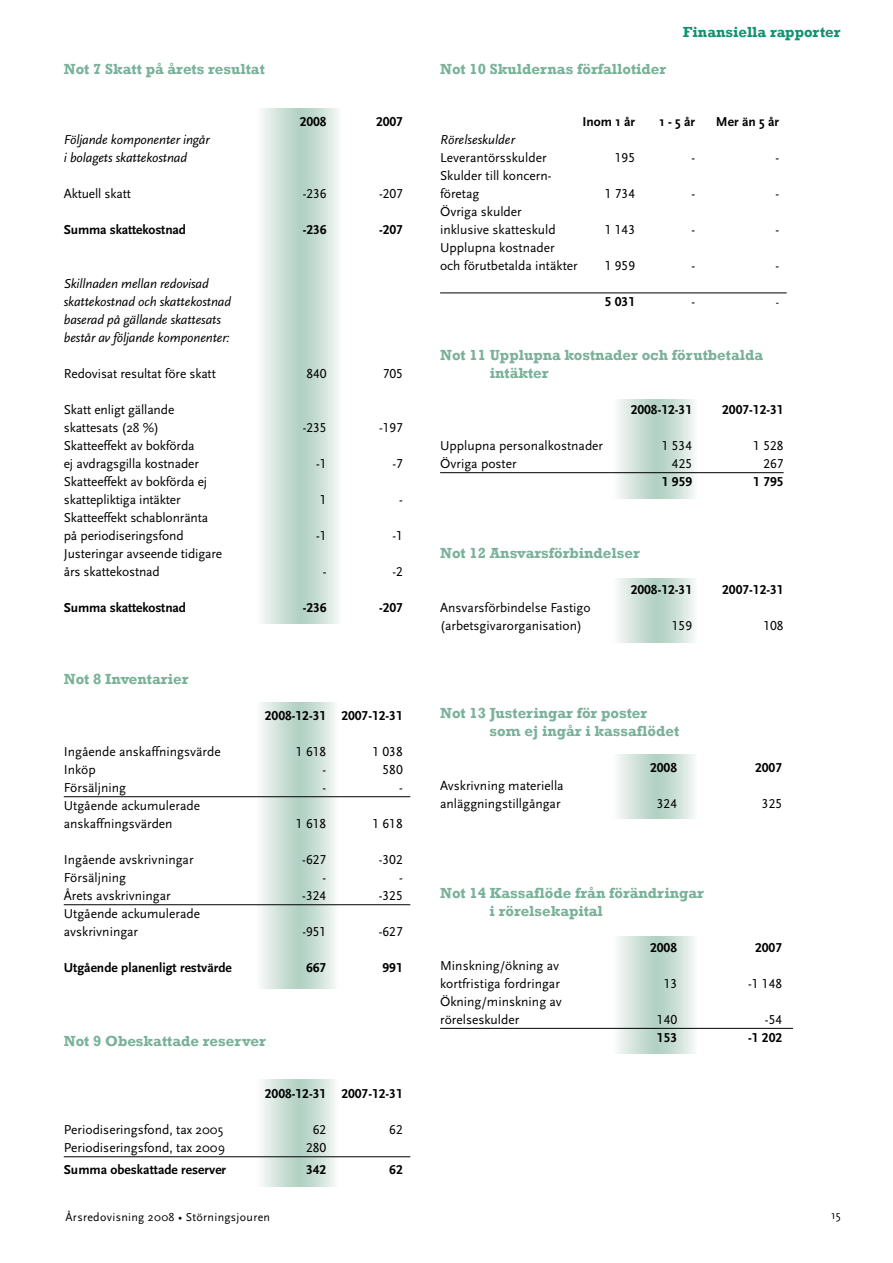
<style>
.page{position:relative;width:893px;height:1263px;background:#fff}
.page>*{position:absolute;margin:0;border:0;box-sizing:border-box;transform-origin:0 0}
.t1{font:700 15px/18px "Rockwell";color:#7ab199}
.t2{font:700 15px "Rockwell";color:#0f9471}
.t3{font:13.5px/18px "Scala Sans";color:#000}
.t4{font:italic 13.5px/18px "Scala Sans";letter-spacing:-.01em;color:#000}
.t5{font:700 13.5px "Scala Sans Figures";color:#000}
.t6{font:13.5px "Scala Sans Caps";color:#000}
.t7{font:700 13.5px "Scala Sans";color:#000}
.t8{font:12px "Scala Sans";letter-spacing:.025em;color:#000}
</style>
<div class="page">
<svg style="left:258px;top:1079px;width:80px;height:107px;background:#d2e3db"></svg>
<svg style="left:257px;top:703px;width:81px;height:285px;background:#d2e3db"></svg>
<svg style="left:262px;top:108px;width:76px;height:516px;background:#cee1d8"></svg>
<hr style="left:64px;top:796px;width:346px;height:1px;background:#000">
<hr style="left:64px;top:904px;width:346px;height:1px;background:#000">
<hr style="left:64px;top:1156px;width:346px;height:1px;background:#000">
<svg style="left:618px;top:754px;width:76px;height:65px;background:#cee1d9"></svg>
<svg style="left:614px;top:937px;width:83px;height:116px;background:#d2e3db"></svg>
<svg style="left:614px;top:400px;width:83px;height:99px;background:#d2e3db"></svg>
<svg style="left:618px;top:578px;width:76px;height:64px;background:#cee1d9"></svg>
<hr style="left:440px;top:292px;width:347px;height:1px;background:#000">
<hr style="left:440px;top:472px;width:344px;height:1px;background:#000">
<hr style="left:440px;top:1028px;width:353px;height:1px;background:#000">
<p class="t1" style="left:64px;top:60px;width:203px">Not 7 Skatt på årets resultat</p>
<p class="t5" style="left:300px;top:116px;width:28px">2008</p>
<p class="t5" style="left:376px;top:116px;width:28px">2007</p>
<p class="t4" style="left:64px;top:131px;width:147px">Följande komponenter ingår i bolagets skattekostnad</p>
<p class="t3" style="left:64px;top:185px;width:69px">Aktuell skatt</p>
<p class="t6" style="left:303px;top:186px;width:25px">-236</p>
<p class="t6" style="left:379px;top:186px;width:25px">-207</p>
<p class="t7" style="left:64px;top:222px;width:124px">Summa skattekostnad</p>
<p class="t5" style="left:303px;top:224px;width:25px">-236</p>
<p class="t5" style="left:379px;top:224px;width:25px">-207</p>
<p class="t4" style="left:64px;top:275px;width:169px">Skillnaden mellan redovisad skattekostnad och skattekostnad baserad på gällande skattesats består av följande komponenter:</p>
<p class="t3" style="left:64px;top:365px;width:154px">Redovisat resultat före skatt</p>
<p class="t6" style="left:306px;top:366px;width:21px">840</p>
<p class="t6" style="left:383px;top:366px;width:21px">705</p>
<p class="t3" style="left:64px;top:401px;width:112px">Skatt enligt gällande skattesats (28 %)</p>
<p class="t6" style="left:303px;top:420px;width:25px">-235</p>
<p class="t6" style="left:379px;top:420px;width:25px">-197</p>
<p class="t3" style="left:64px;top:437px;width:137px">Skatteeffekt av bokförda ej avdragsgilla kostnader</p>
<p class="t3" style="left:64px;top:473px;width:145px">Skatteeffekt av bokförda ej skattepliktiga intäkter</p>
<p class="t3" style="left:64px;top:509px;width:146px">Skatteeffekt schablonränta på periodiseringsfond</p>
<p class="t3" style="left:64px;top:545px;width:160px">Justeringar avseende tidigare års skattekostnad</p>
<p class="t6" style="left:316px;top:456px;width:12px">-1</p>
<p class="t6" style="left:392px;top:456px;width:12px">-7</p>
<p class="t6" style="left:320px;top:492px;width:8px">1</p>
<p class="t6" style="left:399px;top:492px;width:5px">-</p>
<p class="t6" style="left:316px;top:528px;width:12px">-1</p>
<p class="t6" style="left:392px;top:528px;width:12px">-1</p>
<p class="t6" style="left:323px;top:564px;width:5px">-</p>
<p class="t6" style="left:392px;top:564px;width:12px">-2</p>
<p class="t7" style="left:64px;top:600px;width:124px">Summa skattekostnad</p>
<p class="t5" style="left:303px;top:602px;width:25px">-236</p>
<p class="t5" style="left:379px;top:602px;width:25px">-207</p>
<p class="t1" style="left:64px;top:670px;width:126px">Not 8 Inventarier</p>
<p class="t5" style="left:265px;top:710px;width:139px">2008-12-31 2007-12-31</p>
<p class="t3" style="left:64px;top:743px;width:158px">Ingående anskaffningsvärde</p>
<p class="t6" style="left:296px;top:744px;width:32px">1 618</p>
<p class="t6" style="left:372px;top:744px;width:32px">1 038</p>
<p class="t3" style="left:64px;top:761px;width:34px">Inköp</p>
<p class="t3" style="left:323px;top:761px;width:5px">-</p>
<p class="t6" style="left:383px;top:762px;width:22px">580</p>
<p class="t3" style="left:64px;top:779px;width:64px">Försäljning</p>
<p class="t3" style="left:323px;top:779px;width:5px">-</p>
<p class="t3" style="left:399px;top:779px;width:5px">-</p>
<p class="t3" style="left:64px;top:797px;width:138px">Utgående ackumulerade anskaffningsvärden</p>
<p class="t6" style="left:296px;top:816px;width:32px">1 618</p>
<p class="t6" style="left:372px;top:816px;width:32px">1 618</p>
<p class="t3" style="left:64px;top:851px;width:131px">Ingående avskrivningar</p>
<p class="t6" style="left:302px;top:852px;width:25px">-627</p>
<p class="t6" style="left:379px;top:852px;width:25px">-302</p>
<p class="t3" style="left:64px;top:869px;width:64px">Försäljning</p>
<p class="t3" style="left:323px;top:869px;width:5px">-</p>
<p class="t3" style="left:399px;top:869px;width:5px">-</p>
<p class="t3" style="left:64px;top:887px;width:108px">Årets avskrivningar</p>
<p class="t6" style="left:302px;top:888px;width:25px">-324</p>
<p class="t6" style="left:379px;top:888px;width:25px">-325</p>
<p class="t3" style="left:64px;top:905px;width:138px">Utgående ackumulerade avskrivningar</p>
<p class="t6" style="left:302px;top:924px;width:25px">-951</p>
<p class="t6" style="left:379px;top:924px;width:25px">-627</p>
<p class="t7" style="left:64px;top:960px;width:170px">Utgående planenligt restvärde</p>
<p class="t5" style="left:306px;top:962px;width:22px">667</p>
<p class="t5" style="left:383px;top:962px;width:22px">991</p>
<p class="t1" style="left:64px;top:1032px;width:204px">Not 9 Obeskattade reserver</p>
<p class="t5" style="left:265px;top:1088px;width:139px">2008-12-31 2007-12-31</p>
<p class="t3" style="left:64px;top:1121px;width:161px">Periodiseringsfond, tax 2005</p>
<p class="t6" style="left:313px;top:1122px;width:15px">62</p>
<p class="t6" style="left:389px;top:1122px;width:15px">62</p>
<p class="t3" style="left:64px;top:1139px;width:163px">Periodiseringsfond, tax 2009</p>
<p class="t6" style="left:306px;top:1140px;width:22px">280</p>
<p class="t7" style="left:64px;top:1163px;width:164px">Summa obeskattade reserver</p>
<p class="t5" style="left:306px;top:1164px;width:22px">342</p>
<p class="t5" style="left:389px;top:1164px;width:15px">62</p>
<p class="t1" style="left:440px;top:60px;width:228px">Not 10 Skuldernas förfallotider</p>
<p class="t2" style="left:683px;top:23px;width:159px">Finansiella rapporter</p>
<p class="t7" style="left:582px;top:114px;width:54px">Inom 1 år</p>
<p class="t7" style="left:659px;top:114px;width:37px">1-5år</p>
<p class="t7" style="left:716px;top:114px;width:65px">Mer än 5 år</p>
<p class="t4" style="left:440px;top:131px;width:76px">Rörelseskulder</p>
<p class="t3" style="left:440px;top:149px;width:108px">Leverantörsskulder</p>
<p class="t6" style="left:615px;top:150px;width:22px">195</p>
<p class="t3" style="left:691px;top:149px;width:5px">-</p>
<p class="t3" style="left:775px;top:149px;width:5px">-</p>
<p class="t3" style="left:440px;top:167px;width:113px">Skulder till koncern&shy;företag</p>
<p class="t6" style="left:605px;top:186px;width:32px">1 734</p>
<p class="t3" style="left:691px;top:185px;width:5px">-</p>
<p class="t3" style="left:775px;top:185px;width:5px">-</p>
<p class="t3" style="left:440px;top:203px;width:117px">Övriga skulder inklusive skatteskuld</p>
<p class="t3" style="left:440px;top:239px;width:139px">Upplupna kostnader och förutbetalda intäkter</p>
<p class="t6" style="left:605px;top:222px;width:32px">1 143</p>
<p class="t3" style="left:691px;top:221px;width:5px">-</p>
<p class="t3" style="left:775px;top:221px;width:5px">-</p>
<p class="t6" style="left:605px;top:258px;width:32px">1 959</p>
<p class="t3" style="left:691px;top:257px;width:5px">-</p>
<p class="t3" style="left:775px;top:257px;width:5px">-</p>
<p class="t5" style="left:605px;top:296px;width:32px">5 031</p>
<p class="t3" style="left:691px;top:293px;width:5px">-</p>
<p class="t8" style="left:776px;top:296px;width:5px">-</p>
<p class="t1" style="left:490px;top:346px;width:275px;text-indent:-50px">Not 11 Upplupna kostnader och förutbetalda intäkter</p>
<p class="t5" style="left:631px;top:404px;width:63px">2008-12-31</p>
<p class="t5" style="left:722px;top:404px;width:63px">2007-12-31</p>
<p class="t3" style="left:440px;top:437px;width:165px">Upplupna personalkostnader</p>
<p class="t6" style="left:662px;top:438px;width:32px">1 534</p>
<p class="t6" style="left:753px;top:438px;width:32px">1 528</p>
<p class="t3" style="left:440px;top:455px;width:78px">Övriga poster</p>
<p class="t6" style="left:672px;top:456px;width:22px">425</p>
<p class="t6" style="left:763px;top:456px;width:22px">267</p>
<p class="t5" style="left:662px;top:476px;width:32px">1 959</p>
<p class="t5" style="left:753px;top:476px;width:32px">1 795</p>
<p class="t1" style="left:440px;top:544px;width:201px">Not 12 Ansvarsförbindelser</p>
<p class="t5" style="left:631px;top:584px;width:63px">2008-12-31</p>
<p class="t5" style="left:722px;top:584px;width:63px">2007-12-31</p>
<p class="t3" style="left:440px;top:599px;width:152px">Ansvarsförbindelse Fastigo (arbetsgivarorganisation)</p>
<p class="t6" style="left:672px;top:618px;width:22px">159</p>
<p class="t6" style="left:763px;top:618px;width:22px">108</p>
<p class="t1" style="left:490px;top:704px;width:191px;text-indent:-50px">Not 13 Justeringar för poster som ej ingår i kassaflödet</p>
<p class="t5" style="left:650px;top:762px;width:28px">2008</p>
<p class="t5" style="left:755px;top:762px;width:28px">2007</p>
<p class="t3" style="left:440px;top:776px;width:125px">Avskrivning materiella anläggningstillgångar</p>
<p class="t6" style="left:657px;top:796px;width:22px">324</p>
<p class="t6" style="left:762px;top:796px;width:22px">325</p>
<p class="t1" style="left:490px;top:884px;width:216px;text-indent:-50px">Not 14 Kassaflöde från förändringar i rörelsekapital</p>
<p class="t5" style="left:650px;top:942px;width:28px">2008</p>
<p class="t5" style="left:755px;top:942px;width:28px">2007</p>
<p class="t3" style="left:440px;top:956px;width:121px">Minskning/ökning av kortfristiga fordringar</p>
<p class="t6" style="left:664px;top:976px;width:15px">13</p>
<p class="t6" style="left:748px;top:976px;width:36px">-1 148</p>
<p class="t3" style="left:440px;top:992px;width:123px">Ökning/minskning av rörelseskulder</p>
<p class="t6" style="left:657px;top:1012px;width:22px">140</p>
<p class="t6" style="left:765px;top:1012px;width:19px">-54</p>
<p class="t5" style="left:657px;top:1032px;width:22px">153</p>
<p class="t5" style="left:748px;top:1032px;width:36px">-1 202</p>
<p class="t8" style="left:66px;top:1210px;width:206px">Årsredovisning 2008 • Störningsjouren</p>
<p class="t8" style="left:831px;top:1208px;width:11px">15</p>
</div>
